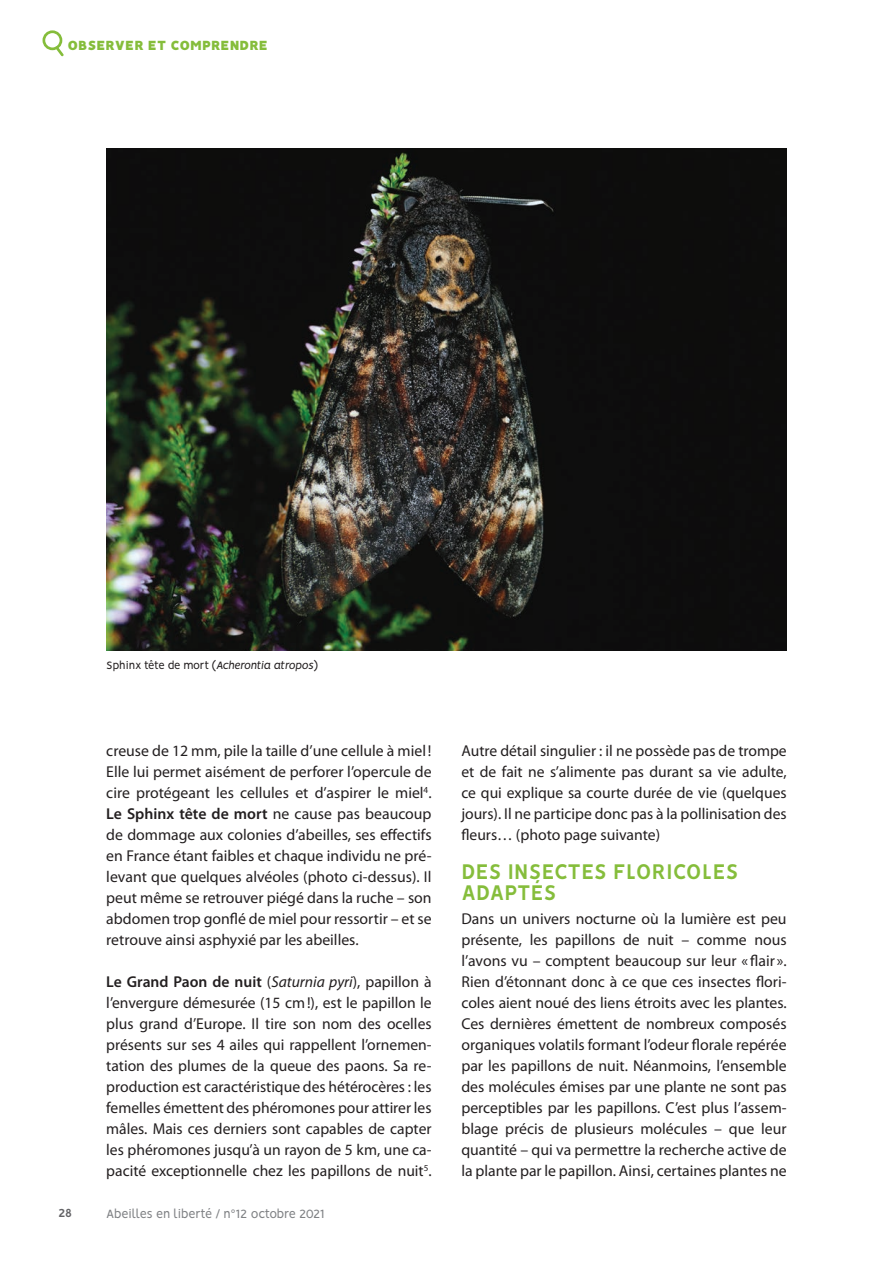
<style>
.page{position:relative;width:893px;height:1263px;background:#fff}
.page>*{position:absolute;margin:0;border:0;box-sizing:border-box;transform-origin:0 0}
.t1{font:700 24px "Vision";color:#85bd3b;scale:.95 1}
.t2{font:15.75px/21px "Myriad Pro";color:#231f20;text-align:justify}
.t3{font:900 15px "Vision";color:#85bd3b}
.t4{font:13.5px "Vision";letter-spacing:-.02em;color:#808285}
.t5{font:700 13.2px "Vision";color:#636366}
.t6{font:12px "Vision";color:#231f20}
.s1{font-style:italic}
.s2{font-weight:600}
</style>
<div class="page">
<svg style="left:55px;top:46px;width:9px;height:10px"></svg>
<div style="left:43px;top:30px;width:19px;height:20px;border:3px solid #85bd3b;border-radius:50%"></div>
<img style="left:106px;top:149px;width:681px;height:502px">
<p class="t3" style="left:67px;top:36px;width:202px">OBSERVER ET COMPRENDRE</p>
<p class="t6" style="left:106px;top:659px;width:213px">Sphinx tête de mort (<span class="s1">Acherontia atropos</span>)</p>
<p class="t2" style="left:106px;top:740px;width:327px">creuse de 12 mm, pile la taille d’une cellule à miel !<br>Elle lui permet aisément de perforer l’opercule de cire protégeant les cellules et d’aspirer le miel<sup>4</sup>.<br><span class="s2">Le Sphinx tête de mort</span> ne cause pas beaucoup de dommage aux colonies d’abeilles, ses effectifs en France étant faibles et chaque individu ne pré&shy;levant que quelques alvéoles (photo ci-dessus). Il peut même se retrouver piégé dans la ruche – son abdomen trop gonflé de miel pour ressortir – et se retrouve ainsi asphyxié par les abeilles.</p>
<p class="t2" style="left:106px;top:971px;width:327px"><span class="s2">Le Grand Paon de nuit</span> (<span class="s1">Saturnia pyri</span>), papillon à l’envergure démesurée (15 cm!), est le papillon le plus grand d’Europe. Il tire son nom des ocelles présents sur ses 4 ailes qui rappellent l’ornemen&shy;tation des plumes de la queue des paons. Sa re&shy;production est caractéristique des hétérocères : les femelles émettent des phéromones pour attirer les mâles. Mais ces derniers sont capables de capter les phéromones jusqu’à un rayon de 5 km, une ca&shy;pacité exceptionnelle chez les papillons de nuit<sup>5</sup>.</p>
<p class="t5" style="left:59px;top:1205px;width:15px">28</p>
<p class="t4" style="left:106px;top:1206px;width:220px">Abeilles en liberté / n°12 octobre 2021</p>
<p class="t2" style="left:461px;top:740px;width:327px">Autre détail singulier : il ne possède pas de trompe et de fait ne s’alimente pas durant sa vie adulte, ce qui explique sa courte durée de vie (quelques jours). Il ne participe donc pas à la pollinisation des fleurs… (photo page suivante)</p>
<h1 class="t1" style="left:461px;top:857px;width:14px">DES</h1>
<h1 class="t1" style="left:508px;top:857px;width:14px">INSECTES</h1>
<h1 class="t1" style="left:613px;top:857px;width:28px">FLORICOLES</h1>
<h1 class="t1" style="left:461px;top:878px;width:15px">ADAPTÉS</h1>
<p class="t2" style="left:461px;top:908px;width:327px">Dans un univers nocturne où la lumière est peu présente, les papillons de nuit – comme nous l’avons vu – comptent beaucoup sur leur «flair ».<br>Rien d’étonnant donc à ce que ces insectes flori&shy;coles aient noué des liens étroits avec les plantes.<br>Ces dernières émettent de nombreux composés organiques volatils formant l’odeur florale repérée par les papillons de nuit. Néanmoins, l’ensemble des molécules émises par une plante ne sont pas perceptibles par les papillons. C’est plus l’assem&shy;blage précis de plusieurs molécules – que leur quantité – qui va permettre la recherche active de la plante par le papillon. Ainsi, certaines plantes ne</p>
</div>
